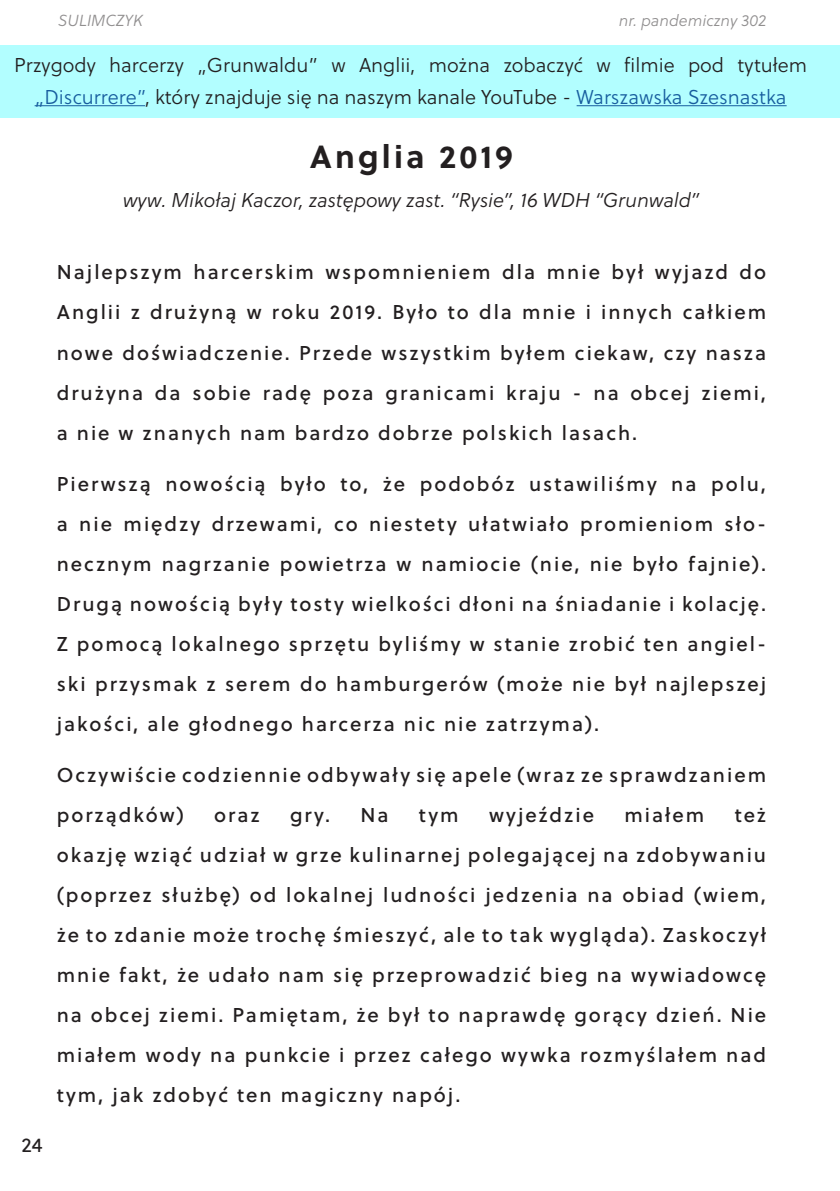
<style>
.page{position:relative;width:840px;height:1191px;background:#fff}
.page>*{position:absolute;margin:0;border:0;box-sizing:border-box;transform-origin:0 0}
.TYTUŁ{font:700 32px "Soleil";letter-spacing:.1em;color:#231f20}
.TEKST_WŁAŚCIWY{font:20px/40px "Soleil Bk";letter-spacing:.1em;color:#231f20;text-align:justify}
.TEKST{font:20px/32px "Soleil Lt";color:#231f20;text-align:center}
.AUTOR{font:italic 20px "Soleil Lt";color:#231f20}
.t1{font:20px "Soleil";color:#231f20}
.t2{font:italic 16px "Soleil Lt";color:#231f20}
.s1{color:#175d9e}
</style>
<div class="page">
<div style="left:0;top:45px;width:839px;height:73px;background:#b2feff"></div>
<hr style="left:35px;top:105px;width:110px;height:1px;background:#175d9e">
<hr style="left:576px;top:105px;width:210px;height:1px;background:#175d9e">
<p class="t2" style="left:58px;top:9px;width:86px">SULIMCZYK</p>
<p class="t2" style="left:618px;top:9px;width:149px">nr. pandemiczny 302</p>
<p class="TEKST" style="left:14px;top:49px;width:794px">Przygody harcerzy „Grunwaldu” w Anglii, można zobaczyć w filmie pod tytułem <span class="s1">„Discurrere”</span>, który znajduje się na naszym kanale YouTube - <span class="s1">Warszawska Szesnastka</span></p>
<p class="TYTUŁ" style="left:310px;top:131px;width:204px">Anglia 2019</p>
<p class="AUTOR" style="left:123px;top:186px;width:577px">wyw. Mikołaj Kaczor, zastępowy zast. “Rysie”, 16 WDH “Grunwald”</p>
<p class="t1" style="left:22px;top:1130px;width:22px">24</p>
<p class="TEKST_WŁAŚCIWY" style="left:57px;top:252px;width:710px">Najlepszym harcerskim wspomnieniem dla mnie był wyjazd do Anglii z drużyną w roku 2019. Było to dla mnie i innych całkiem nowe doświadczenie. Przede wszystkim byłem ciekaw, czy nasza drużyna da sobie radę poza granicami kraju - na obcej ziemi, a nie w znanych nam bardzo dobrze polskich lasach.</p>
<p class="TEKST_WŁAŚCIWY" style="left:57px;top:463px;width:710px">Pierwszą nowością było to, że podobóz ustawiliśmy na polu, a nie między drzewami, co niestety ułatwiało promieniom sło&shy;necznym nagrzanie powietrza w namiocie (nie, nie było fajnie).<br>Drugą nowością były tosty wielkości dłoni na śniadanie i kolację.<br>Z pomocą lokalnego sprzętu byliśmy w stanie zrobić ten angiel&shy;ski przysmak z serem do hamburgerów (może nie był najlepszej jakości, ale głodnego harcerza nic nie zatrzyma).</p>
<p class="TEKST_WŁAŚCIWY" style="left:57px;top:754px;width:710px">Oczywiście codziennie odbywały się apele (wraz ze sprawdzaniem porządków)</p>
<p class="TEKST_WŁAŚCIWY" style="left:214px;top:794px;width:47px">oraz</p>
<p class="TEKST_WŁAŚCIWY" style="left:290px;top:794px;width:41px">gry.</p>
<p class="TEKST_WŁAŚCIWY" style="left:360px;top:794px;width:30px">Na</p>
<p class="TEKST_WŁAŚCIWY" style="left:418px;top:794px;width:41px">tym</p>
<p class="TEKST_WŁAŚCIWY" style="left:488px;top:794px;width:106px">wyjeździe</p>
<p class="TEKST_WŁAŚCIWY" style="left:624px;top:794px;width:81px">miałem</p>
<p class="TEKST_WŁAŚCIWY" style="left:57px;top:794px;width:710px;text-indent:677px">też okazję wziąć udział w grze kulinarnej polegającej na zdobywaniu (poprzez służbę) od lokalnej ludności jedzenia na obiad (wiem, że to zdanie może trochę śmieszyć, ale to tak wygląda). Zaskoczył mnie fakt, że udało nam się przeprowadzić bieg na wywiadowcę na obcej ziemi. Pamiętam, że był to naprawdę gorący dzień. Nie miałem wody na punkcie i przez całego wywka rozmyślałem nad tym, jak zdobyć ten magiczny napój.</p>
</div>
